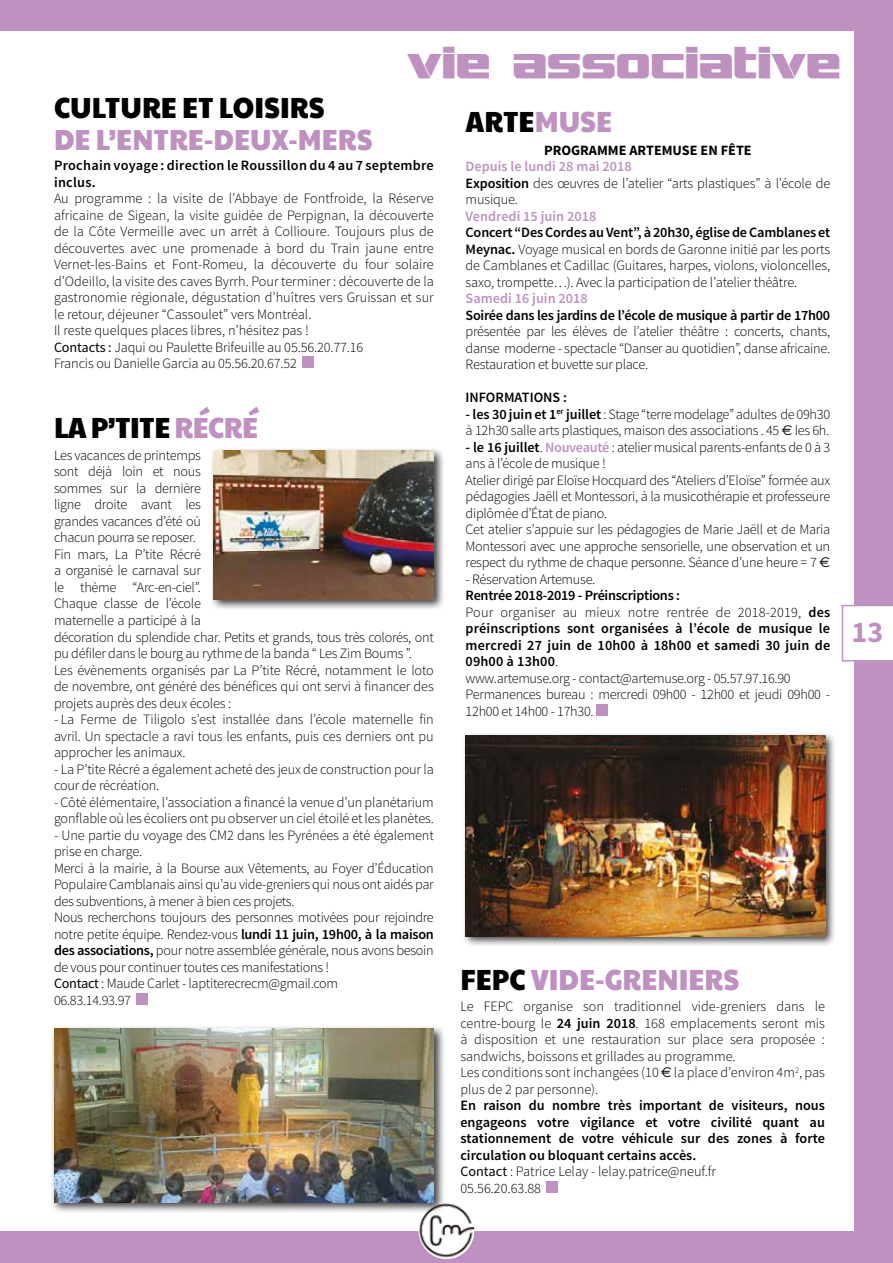
<style>
.page{position:relative;width:893px;height:1263px;background:#be91c1}
.page>*{position:absolute;margin:0;border:0;box-sizing:border-box;transform-origin:0 0}
.t1{font:700 42px "Interceptor";letter-spacing:.04em;color:#be91c1}
.t2{font:700 30px "Source Sans Pro";color:#be91c1}
.t3{font:29.1px "Paytone One";color:#be91c1;scale:.93 1}
.t4{font:29.1px "Paytone One";color:#000;scale:.93 1}
.t5{font:29.1px "Paytone One";letter-spacing:-.02em;color:#000;scale:.93 1}
.t6{font:300 14.25px/16.5px "Source Sans Pro";letter-spacing:-.02em;color:#000}
.t7{font:300 14.25px/16.5px "Source Sans Pro";color:#000}
.t8{font:600 14.25px/16.5px "Source Sans Pro";color:#000}
.t9{font:600 14.25px/16.5px "Source Sans Pro";letter-spacing:.02em;color:#000}
.t10{font:600 14.25px "Source Sans Pro";letter-spacing:-.02em;color:#000}
.t11{font:600 14.25px "Source Sans Pro";color:#be91c1}
.t12{font:700 14.25px "Source Sans Pro";color:#000}
.s1{font-weight:400}
.s2{color:#be91c1}
.s3{font-weight:600}
.s4{font-weight:600;color:#be91c1}
.s5{font-family:"Euro Sans";font-weight:400}
.s6{color:#000}
.s7{font-weight:300}
</style>
<div class="page">
<div style="left:0;top:32px;width:854px;height:1199px;background:#fff"></div>
<div style="left:136px;top:993px;width:11px;height:11px;background:#be91c1"></div>
<div style="left:547px;top:1181px;width:11px;height:12px;background:#be91c1"></div>
<div style="left:596px;top:704px;width:11px;height:12px;background:#be91c1"></div>
<div style="left:302px;top:357px;width:12px;height:11px;background:#be91c1"></div>
<img style="left:419px;top:1203px;width:55px;height:56px;border-radius:28px">
<svg style="left:842px;top:605px;width:51px;height:56px"></svg>
<div style="left:51px;top:1025px;width:394px;height:189px;background:#000;opacity:.75"></div>
<img style="left:54px;top:1029px;width:380px;height:173px">
<div style="left:462px;top:731px;width:375px;height:216px;background:#000;opacity:.75"></div>
<img style="left:466px;top:735px;width:359px;height:201px">
<div style="left:210px;top:447px;width:235px;height:164px;background:#000;opacity:.75"></div>
<img style="left:214px;top:451px;width:220px;height:149px">
<h1 class="t1" style="left:409px;top:34px;width:433px">vie associative</h1>
<h3 class="t4" style="left:54px;top:85px;width:292px">CULTURE ET LOISIRS</h3>
<h3 class="t3" style="left:54px;top:117px;width:344px">DE L’ENTRE-DEUX-MERS</h3>
<p class="t9" style="left:54px;top:158px;width:381px">Prochain voyage : direction le Roussillon du 4 au 7 septembre inclus.</p>
<p class="t7" style="left:54px;top:190px;width:381px">Au programme : la visite de l’Abbaye de Fontfroide, la Réserve africaine de Sigean, la visite guidée de Perpignan, la découverte de la Côte Vermeille avec un arrêt à Collioure. Toujours plus de découvertes avec une promenade à bord du Train jaune entre Vernet-les-Bains et Font-Romeu, la découverte du four solaire d’Odeillo, la visite des caves Byrrh. Pour terminer : découverte de la gastronomie régionale, dégustation d’huîtres vers Gruissan et sur le retour, déjeuner “Cassoulet” vers Montréal.<br>Il reste quelques places libres, n’hésitez pas !<br><span class="s1">Contacts :</span> Jaqui ou Paulette Brifeuille au 05.56.20.77.16<br>Francis ou Danielle Garcia au 05.56.20.67.52</p>
<h3 class="t5" style="left:54px;top:405px;width:221px">LA P’TITE <span class="s2">RÉCRÉ</span></h3>
<p class="t6" style="left:54px;top:447px;width:381px">Les vacances de printemps<br>sont déjà loin et nous<br>sommes sur la dernière<br>ligne droite avant les<br>grandes vacances d’été où<br>chacun pourra se reposer.<br>Fin mars, La P’tite Récré<br>a organisé le carnaval sur<br>le thème “Arc-en-ciel”.<br>Chaque classe de l’école<br>maternelle a participé à la<br>décoration du splendide char. Petits et grands, tous très colorés, ont pu défiler dans le bourg au rythme de la banda “ Les Zim Boums ”.<br>Les évènements organisés par La P’tite Récré, notamment le loto de novembre, ont généré des bénéfices qui ont servi à financer des projets auprès des deux écoles :</p>
<p class="t6" style="left:54px;top:711px;width:381px;text-align:justify">- La Ferme de Tiligolo s’est installée dans l’école maternelle fin avril. Un spectacle a ravi tous les enfants, puis ces derniers ont pu approcher les animaux.</p>
<p class="t6" style="left:54px;top:761px;width:381px">- La P’tite Récré a également acheté des jeux de construction pour la cour de récréation.</p>
<p class="t6" style="left:54px;top:794px;width:381px">- Côté élémentaire, l’association a financé la venue d’un planétarium gonflable où les écoliers ont pu observer un ciel étoilé et les planètes.</p>
<p class="t6" style="left:54px;top:827px;width:381px">- Une partie du voyage des CM2 dans les Pyrénées a été également prise en charge.<br>Merci à la mairie, à la Bourse aux Vêtements, au Foyer d’Éducation Populaire Camblanais ainsi qu’au vide-greniers qui nous ont aidés par des subventions, à mener à bien ces projets.<br>Nous recherchons toujours des personnes motivées pour rejoindre notre petite équipe. Rendez-vous <span class="s3">lundi 11 juin, 19h00, à la maison des associations,</span> pour notre assemblée générale, nous avons besoin de vous pour continuer toutes ces manifestations !<br><span class="s1">Contact</span> : Maude Carlet - laptiterecrecm@gmail.com<br>06.83.14.93.97</p>
<h3 class="t4" style="left:466px;top:98px;width:159px">ARTE<span class="s2">MUSE</span></h3>
<p class="t12" style="left:544px;top:141px;width:209px">PROGRAMME ARTEMUSE EN FÊTE</p>
<p class="t6" style="left:466px;top:158px;width:366px"><span class="s4">Depuis le lundi 28 mai 2018<br></span><span class="s3">Exposition</span> des œuvres de l’atelier “arts plastiques” à l’école de musique.</p>
<p class="t11" style="left:466px;top:207px;width:132px">Vendredi 15 juin 2018</p>
<p class="t6" style="left:466px;top:224px;width:366px;text-align:justify"><span class="s3">Concert “Des Cordes au Vent”, à 20h30, église de Camblanes et Meynac.</span> Voyage musical en bords de Garonne initié par les ports de Camblanes et Cadillac (Guitares, harpes, violons, violoncelles, saxo, trompette…). Avec la participation de l’atelier théâtre.</p>
<p class="t11" style="left:466px;top:290px;width:124px">Samedi 16 juin 2018</p>
<p class="t10" style="left:466px;top:306px;width:366px">Soirée dans les jardins de l’école de musique à partir de 17h00</p>
<p class="t6" style="left:466px;top:323px;width:366px;text-align:justify">présentée par les élèves de l’atelier théâtre : concerts, chants, danse moderne - spectacle “Danser au quotidien”, danse africaine.<br>Restauration et buvette sur place.</p>
<p class="t8" style="left:466px;top:390px;width:103px">INFORMATIONS :</p>
<p class="t6" style="left:466px;top:406px;width:366px"><span class="s3">- les 30 juin et 1</span><sup>er</sup> <span class="s3">juillet</span> : Stage “terre modelage” adultes de 09h30 à 12h30 salle arts plastiques, maison des associations . 45 <span class="s5">E</span> les 6h.</p>
<p class="t6" style="left:466px;top:439px;width:366px"><span class="s3">- le 16 juillet</span>. <span class="s4">Nouveauté</span> : atelier musical parents-enfants de 0 à 3 ans à l’école de musique !<br>Atelier dirigé par Eloïse Hocquard des “Ateliers d’Eloïse” formée aux pédagogies Jaëll et Montessori, à la musicothérapie et professeure diplômée d’État de piano.<br>Cet atelier s’appuie sur les pédagogies de Marie Jaëll et de Maria Montessori avec une approche sensorielle, une observation et un respect du rythme de chaque personne. Séance d’une heure = 7 <span class="s5">E</span></p>
<p class="t6" style="left:466px;top:571px;width:131px">- Réservation Artemuse.</p>
<p class="t6" style="left:466px;top:587px;width:366px"><span class="s3">Rentrée 2018-2019 - Préinscriptions :<br></span>Pour organiser au mieux notre rentrée de 2018-2019, <span class="s3">des préinscriptions sont organisées à l’école de musique le mercredi 27 juin de 10h00 à 18h00 et samedi 30 juin de 09h00 à 13h00</span>.<br>www.artemuse.org - contact@artemuse.org - 05.57.97.16.90<br>Permanences bureau : mercredi 09h00 - 12h00 et jeudi 09h00 - 12h00 et 14h00 - 17h30.</p>
<h3 class="t3" style="left:460px;top:956px;width:301px"><span class="s6">FEPC</span> VIDE-GRENIERS</h3>
<p class="t7" style="left:460px;top:998px;width:366px">Le FEPC organise son traditionnel vide-greniers dans le centre-bourg le <span class="s3">24 juin 2018</span>. 168 emplacements seront mis à disposition et une restauration sur place sera proposée : sandwichs, boissons et grillades au programme.<br>Les conditions sont inchangées (10 <span class="s5">E</span> la place d’environ 4m<sup>2</sup>, pas plus de 2 par personne).</p>
<p class="t8" style="left:460px;top:1098px;width:366px">En raison du nombre très important de visiteurs, nous engageons votre vigilance et votre civilité quant au stationnement de votre véhicule sur des zones à forte circulation ou bloquant certains accès.<br><span class="s1">Contact</span> <span class="s7">: Patrice Lelay - lelay.patrice@neuf.fr<br>05.56.20.63.88</span></p>
<h2 class="t2" style="left:851px;top:613px;width:33px">13</h2>
</div>
